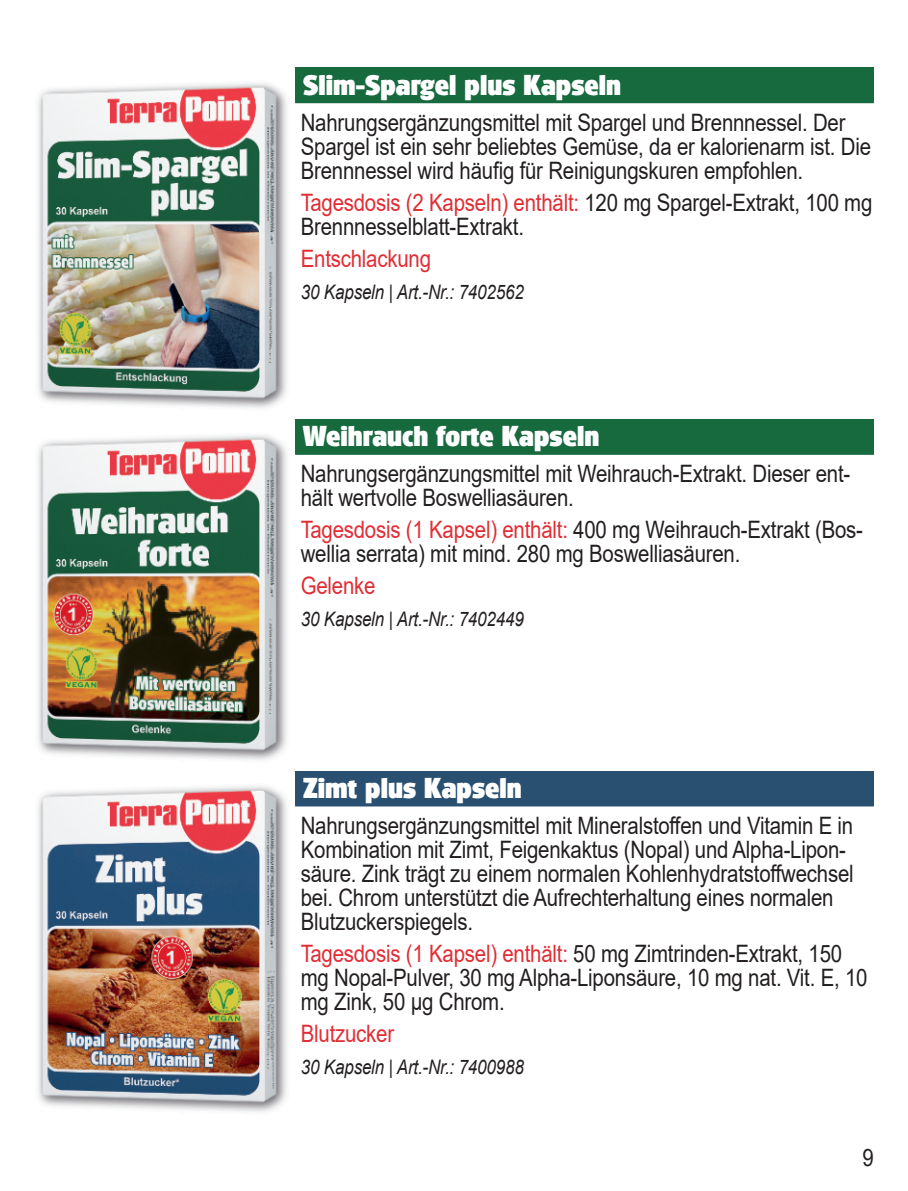
<style>
.page{position:relative;width:908px;height:1191px;background:#fff}
.page>*{position:absolute;margin:0;border:0;box-sizing:border-box;transform-origin:0 0}
.t1{font:28px "Palent";color:#fff}
.t2{font:24px/24px "Arial";letter-spacing:-.01em;color:#231f20;scale:.85 1}
.t3{font:24px "Arial";letter-spacing:-.01em;color:#e12d34;scale:.85 1}
.t4{font:italic 20px "Arial";letter-spacing:-.01em;color:#231f20;scale:.85 1}
.s1{color:#e12d34}
</style>
<div class="page">
<hr style="left:295px;top:99px;width:578px;height:4px;background:#17693e">
<div style="left:295px;top:68px;width:578px;height:33px;background:#17693e"></div>
<svg style="left:295px;top:453px;width:578px;height:2px"></svg>
<div style="left:295px;top:419px;width:578px;height:34px;background:#17693e"></div>
<hr style="left:295px;top:802px;width:578px;height:4px;background:#294f71">
<div style="left:295px;top:771px;width:578px;height:33px;background:#294f71"></div>
<img style="left:283px;top:93px;width:4px;height:305px">
<img style="left:38px;top:83px;width:245px;height:325px">
<img style="left:283px;top:445px;width:4px;height:305px">
<img style="left:38px;top:435px;width:245px;height:325px">
<img style="left:283px;top:796px;width:4px;height:305px">
<img style="left:38px;top:786px;width:245px;height:326px">
<p class="t1" style="left:303px;top:68px;width:319px">Slim-Spargel plus Kapseln</p>
<p class="t2" style="left:300px;top:112px;width:672px">Nahrungsergänzungsmittel mit Spargel und Brennnessel. Der<br>Spargel ist ein sehr beliebtes Gemüse, da er kalorienarm ist. Die<br>Brennnessel wird häufig für Reinigungskuren empfohlen.</p>
<p class="t2" style="left:300px;top:192px;width:673px"><span class="s1">Tagesdosis (2 Kapseln) enthält:</span> 120 mg Spargel-Extrakt, 100 mg<br>Brennnesselblatt-Extrakt.</p>
<p class="t3" style="left:300px;top:249px;width:155px">Entschlackung</p>
<p class="t4" style="left:300px;top:284px;width:264px">30 Kapseln | Art.-Nr.: 7402562</p>
<p class="t1" style="left:303px;top:419px;width:297px">Weihrauch forte Kapseln</p>
<p class="t2" style="left:300px;top:464px;width:647px">Nahrungsergänzungsmittel mit Weihrauch-Extrakt. Dieser ent&shy;hält wertvolle Boswelliasäuren.</p>
<p class="t2" style="left:300px;top:520px;width:662px"><span class="s1">Tagesdosis (1 Kapsel) enthält:</span> 400 mg Weihrauch-Extrakt (Bos&shy;wellia serrata) mit mind. 280 mg Boswelliasäuren.</p>
<p class="t3" style="left:300px;top:577px;width:89px">Gelenke</p>
<p class="t4" style="left:300px;top:612px;width:264px">30 Kapseln | Art.-Nr.: 7402449</p>
<p class="t1" style="left:303px;top:771px;width:220px">Zimt plus Kapseln</p>
<p class="t2" style="left:300px;top:815px;width:651px">Nahrungsergänzungsmittel mit Mineralstoffen und Vitamin E in Kombination mit Zimt, Feigenkaktus (Nopal) und Alpha-Lipon&shy;säure. Zink trägt zu einem normalen Kohlenhydratstoffwechsel bei. Chrom unterstützt die Aufrechterhaltung eines normalen Blutzuckerspiegels.</p>
<p class="t2" style="left:300px;top:943px;width:668px"><span class="s1">Tagesdosis (1 Kapsel) enthält:</span> 50 mg Zimtrinden-Extrakt, 150 mg Nopal-Pulver, 30 mg Alpha-Liponsäure, 10 mg nat. Vit. E, 10 mg Zink, 50 µg Chrom.</p>
<p class="t3" style="left:300px;top:1024px;width:111px">Blutzucker</p>
<p class="t4" style="left:300px;top:1059px;width:264px">30 Kapseln | Art.-Nr.: 7400988</p>
<p class="t2" style="left:862px;top:1147px;width:15px">9</p>
</div>
